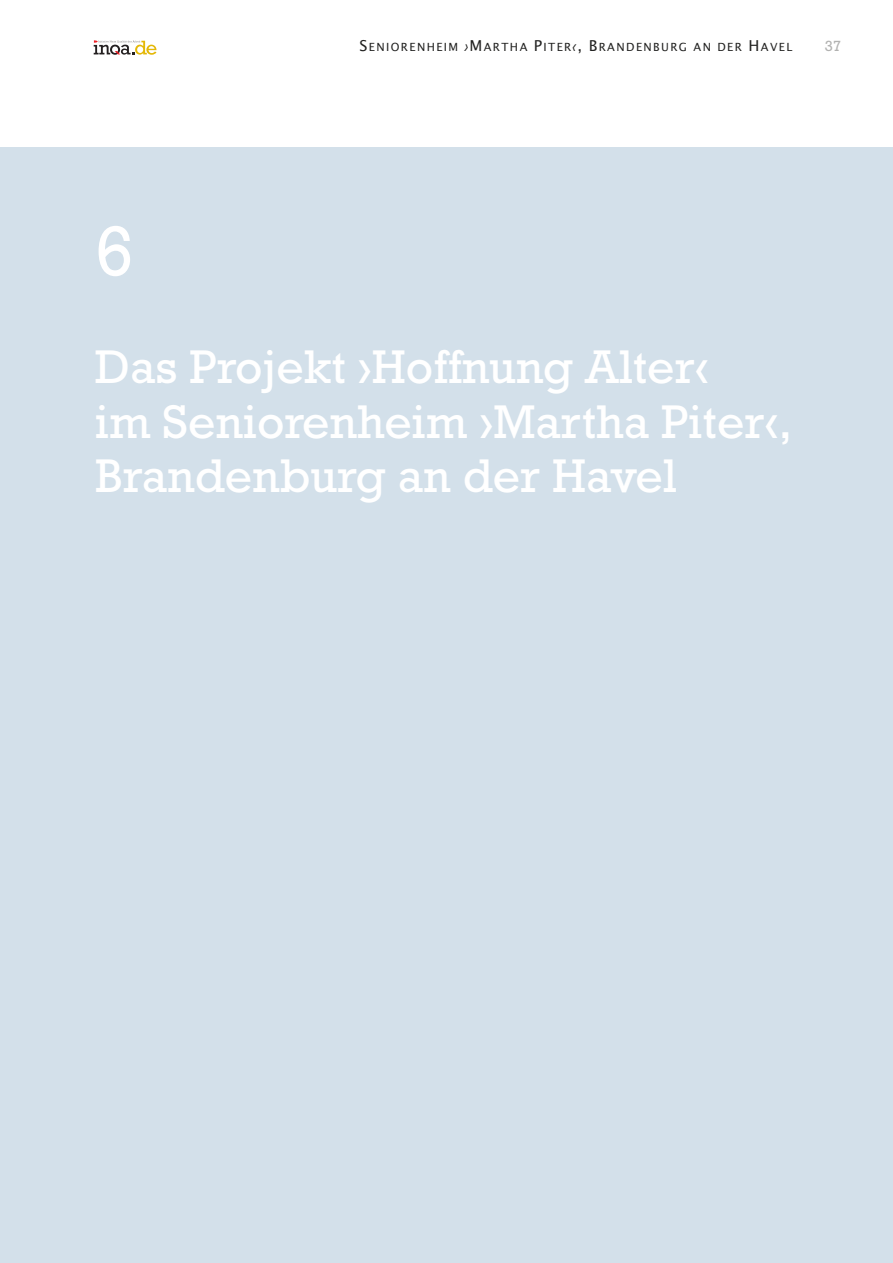
<style>
.page{position:relative;width:893px;height:1263px;background:#fff}
.page>*{position:absolute;margin:0;border:0;box-sizing:border-box;transform-origin:0 0}
.t1{font:72px "Rockwell";color:#fff}
.t2{font:48px/54px "Rockwell";color:#fff}
.t3{font:15px "Rockwell";color:#b2b2b1}
.t4{font:11.25px "Lucida Grande";letter-spacing:.125em;color:#222221}
.s1{font-size:15px}
.s2{font-family:"Gill Sans Std";font-style:italic;font-size:15px}
</style>
<div class="page">
<svg style="left:94px;top:40px;width:62px;height:15px"></svg>
<div style="left:0;top:147px;width:893px;height:1116px;background:#d3e0ea"></div>
<h1 class="t1" style="left:95px;top:227px;width:41px">6</h1>
<p class="t4" style="left:359px;top:40px;width:434px"><span class="s1">S</span>ENIORENHEIM <span class="s2">›</span><span class="s1">M</span>ARTHA <span class="s1">P</span>ITER<span class="s2">‹</span><span class="s1">, B</span>RANDENBURG AN DER <span class="s1">H</span>AVEL</p>
<p class="t3" style="left:825px;top:41px;width:18px">37</p>
<p class="t2" style="left:95px;top:345px;width:699px">Das Projekt ›Hoffnung Alter‹<br>im Seniorenheim ›Martha Piter‹,<br>Brandenburg an der Havel</p>
</div>
